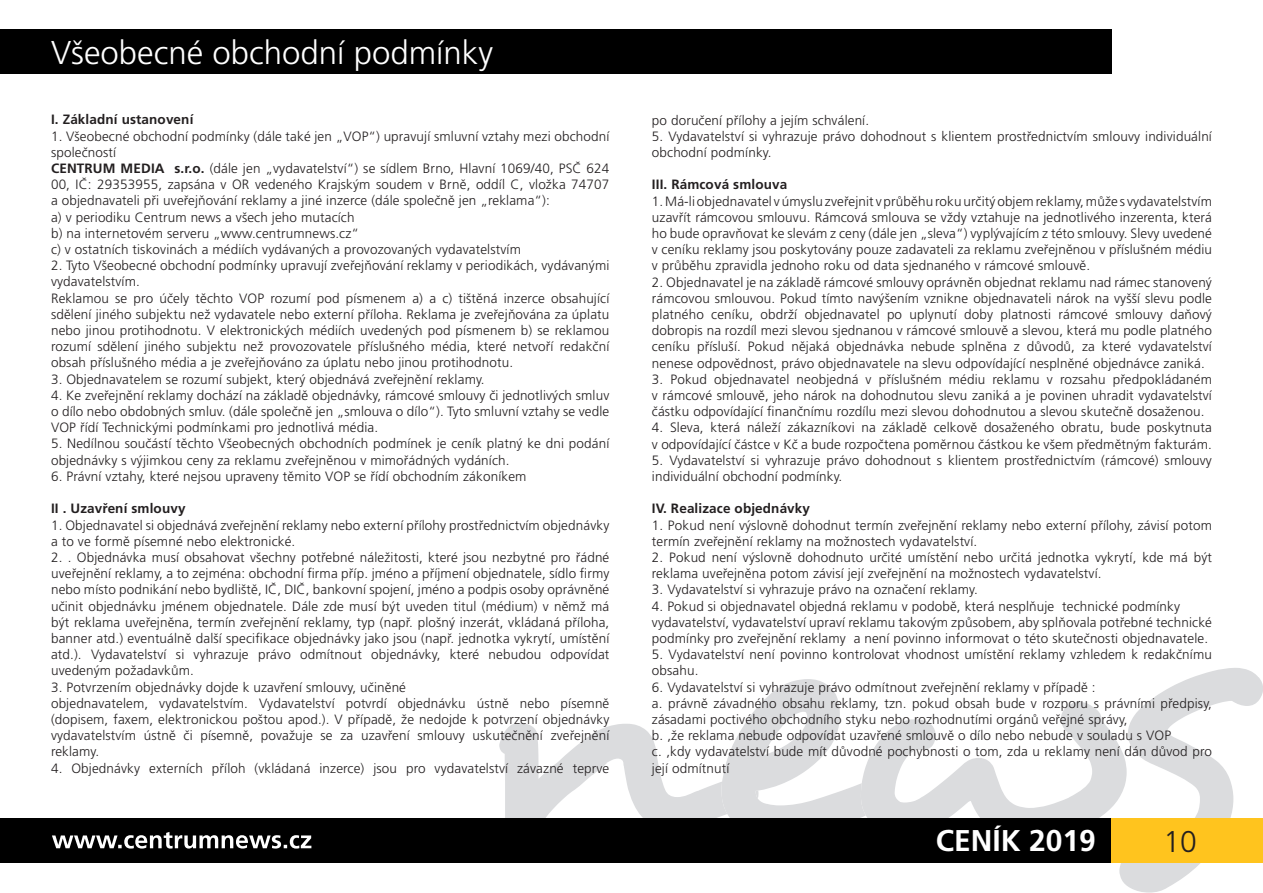
<style>
.page{position:relative;width:1263px;height:893px;background:#fff}
.page>*{position:absolute;margin:0;border:0;box-sizing:border-box;transform-origin:0 0}
.t1{font:300 33px "Frutiger CE";color:#fff}
.t2{font:700 30px "Frutiger CE";color:#fff}
.t3{font:300 30px "Frutiger CE";color:#231f20}
.t4{font:300 13.5px/16.2px "Frutiger CE";letter-spacing:.01em;color:#231f20}
.t5{font:700 13.5px "Frutiger CE";letter-spacing:.01em;color:#231f20}
.s1{font-weight:700}
</style>
<div class="page">
<svg style="left:499px;top:668px;width:764px;height:224px"></svg>
<div style="left:1111px;top:818px;width:152px;height:44px;background:#ffc41e"></div>
<div style="left:0;top:818px;width:1111px;height:44px;background:#000"></div>
<svg style="left:52px;top:832px;width:259px;height:16px"></svg>
<div style="left:0;top:29px;width:1111px;height:44px;background:#000"></div>
<h1 class="t1" style="left:51px;top:37px;width:443px">Všeobecné obchodní podmínky</h1>
<p class="t5" style="left:51px;top:113px;width:144px">I. Základní ustanovení</p>
<p class="t4" style="left:51px;top:129px;width:560px">1. Všeobecné obchodní podmínky (dále také jen „VOP“) upravují smluvní vztahy mezi obchodní společností<br><span class="s1">CENTRUM MEDIA s.r.o.</span> (dále jen „vydavatelství“) se sídlem Brno, Hlavní 1069/40, PSČ 624<br>00, IČ: 29353955, zapsána v OR vedeného Krajským soudem v Brně, oddíl C, vložka 74707 a objednavateli při uveřejňování reklamy a jiné inzerce (dále společně jen „reklama“):<br>a) v periodiku Centrum news a všech jeho mutacích<br>b) na internetovém serveru „www.centrumnews.cz“<br>c) v ostatních tiskovinách a médiích vydávaných a provozovaných vydavatelstvím</p>
<p class="t4" style="left:51px;top:258px;width:560px">2. Tyto Všeobecné obchodní podmínky upravují zveřejňování reklamy v periodikách, vydávanými vydavatelstvím.<br>Reklamou se pro účely těchto VOP rozumí pod písmenem a) a c) tištěná inzerce obsahující sdělení jiného subjektu než vydavatele nebo externí příloha. Reklama je zveřejňována za úplatu nebo jinou protihodnotu. V elektronických médiích uvedených pod písmenem b) se reklamou rozumí sdělení jiného subjektu než provozovatele příslušného média, které netvoří redakční obsah příslušného média a je zveřejňováno za úplatu nebo jinou protihodnotu.</p>
<p class="t4" style="left:51px;top:372px;width:435px">3. Objednavatelem se rozumí subjekt, který objednává zveřejnění reklamy.</p>
<p class="t4" style="left:51px;top:388px;width:560px;text-align:justify">4. Ke zveřejnění reklamy dochází na základě objednávky, rámcové smlouvy či jednotlivých smluv o dílo nebo obdobných smluv. (dále společně jen „smlouva o dílo“). Tyto smluvní vztahy se vedle VOP řídí Technickými podmínkami pro jednotlivá média.</p>
<p class="t4" style="left:51px;top:437px;width:560px">5. Nedílnou součástí těchto Všeobecných obchodních podmínek je ceník platný ke dni podání objednávky s výjimkou ceny za reklamu zveřejněnou v mimořádných vydáních.</p>
<p class="t4" style="left:51px;top:469px;width:477px">6. Právní vztahy, které nejsou upraveny těmito VOP se řídí obchodním zákoníkem</p>
<p class="t5" style="left:51px;top:502px;width:136px">II . Uzavření smlouvy</p>
<p class="t4" style="left:51px;top:518px;width:560px">1. Objednavatel si objednává zveřejnění reklamy nebo externí přílohy prostřednictvím objednávky a to ve formě písemné nebo elektronické.</p>
<p class="t4" style="left:51px;top:550px;width:560px;text-align:justify">2. . Objednávka musí obsahovat všechny potřebné náležitosti, které jsou nezbytné pro řádné uveřejnění reklamy, a to zejména: obchodní firma příp. jméno a příjmení objednatele, sídlo firmy nebo místo podnikání nebo bydliště, IČ, DIČ, bankovní spojení, jméno a podpis osoby oprávněné učinit objednávku jménem objednatele. Dále zde musí být uveden titul (médium) v němž má být reklama uveřejněna, termín zveřejnění reklamy, typ (např. plošný inzerát, vkládaná příloha, banner atd.) eventuálně další specifikace objednávky jako jsou (např. jednotka vykrytí, umístění atd.). Vydavatelství si vyhrazuje právo odmítnout objednávky, které nebudou odpovídat uvedeným požadavkům.</p>
<p class="t4" style="left:51px;top:680px;width:560px">3. Potvrzením objednávky dojde k uzavření smlouvy, učiněné<br>objednavatelem, vydavatelstvím. Vydavatelství potvrdí objednávku ústně nebo písemně (dopisem, faxem, elektronickou poštou apod.). V případě, že nedojde k potvrzení objednávky vydavatelstvím ústně či písemně, považuje se za uzavření smlouvy uskutečnění zveřejnění reklamy.</p>
<p class="t4" style="left:51px;top:761px;width:560px">4. Objednávky externích příloh (vkládaná inzerce) jsou pro vydavatelství závazné teprve</p>
<p class="t4" style="left:652px;top:113px;width:219px">po doručení přílohy a jejím schválení.</p>
<p class="t4" style="left:652px;top:129px;width:561px">5. Vydavatelství si vyhrazuje právo dohodnout s klientem prostřednictvím smlouvy individuální obchodní podmínky.</p>
<p class="t5" style="left:652px;top:178px;width:137px">III. Rámcová smlouva</p>
<p class="t4" style="left:652px;top:194px;width:561px;text-align:justify">1. Má-li objednavatel v úmyslu zveřejnit v průběhu roku určitý objem reklamy, může s vydavatelstvím uzavřít rámcovou smlouvu. Rámcová smlouva se vždy vztahuje na jednotlivého inzerenta, která ho bude opravňovat ke slevám z ceny (dále jen „sleva“) vyplývajícím z této smlouvy. Slevy uvedené v ceníku reklamy jsou poskytovány pouze zadavateli za reklamu zveřejněnou v příslušném médiu v průběhu zpravidla jednoho roku od data sjednaného v rámcové smlouvě.</p>
<p class="t4" style="left:652px;top:275px;width:561px;text-align:justify">2. Objednavatel je na základě rámcové smlouvy oprávněn objednat reklamu nad rámec stanovený rámcovou smlouvou. Pokud tímto navýšením vznikne objednavateli nárok na vyšší slevu podle platného ceníku, obdrží objednavatel po uplynutí doby platnosti rámcové smlouvy daňový dobropis na rozdíl mezi slevou sjednanou v rámcové smlouvě a slevou, která mu podle platného ceníku přísluší. Pokud nějaká objednávka nebude splněna z důvodů, za které vydavatelství nenese odpovědnost, právo objednavatele na slevu odpovídající nesplněné objednávce zaniká.</p>
<p class="t4" style="left:652px;top:372px;width:561px;text-align:justify">3. Pokud objednavatel neobjedná v příslušném médiu reklamu v rozsahu předpokládaném v rámcové smlouvě, jeho nárok na dohodnutou slevu zaniká a je povinen uhradit vydavatelství částku odpovídající finančnímu rozdílu mezi slevou dohodnutou a slevou skutečně dosaženou.</p>
<p class="t4" style="left:652px;top:420px;width:561px">4. Sleva, která náleží zákazníkovi na základě celkově dosaženého obratu, bude poskytnuta v odpovídající částce v Kč a bude rozpočtena poměrnou částkou ke všem předmětným fakturám.</p>
<p class="t4" style="left:652px;top:453px;width:561px">5. Vydavatelství si vyhrazuje právo dohodnout s klientem prostřednictvím (rámcové) smlouvy individuální obchodní podmínky.</p>
<p class="t5" style="left:652px;top:502px;width:160px">IV. Realizace objednávky</p>
<p class="t4" style="left:652px;top:518px;width:561px">1. Pokud není výslovně dohodnut termín zveřejnění reklamy nebo externí přílohy, závisí potom termín zveřejnění reklamy na možnostech vydavatelství.</p>
<p class="t4" style="left:652px;top:550px;width:561px">2. Pokud není výslovně dohodnuto určité umístění nebo určitá jednotka vykrytí, kde má být reklama uveřejněna potom závisí její zveřejnění na možnostech vydavatelství.</p>
<p class="t4" style="left:652px;top:582px;width:327px">3. Vydavatelství si vyhrazuje právo na označení reklamy.</p>
<p class="t4" style="left:652px;top:599px;width:561px">4. Pokud si objednavatel objedná reklamu v podobě, která nesplňuje technické podmínky vydavatelství, vydavatelství upraví reklamu takovým způsobem, aby splňovala potřebné technické podmínky pro zveřejnění reklamy a není povinno informovat o této skutečnosti objednavatele.</p>
<p class="t4" style="left:652px;top:647px;width:561px">5. Vydavatelství není povinno kontrolovat vhodnost umístění reklamy vzhledem k redakčnímu obsahu.</p>
<p class="t4" style="left:652px;top:680px;width:561px">6. Vydavatelství si vyhrazuje právo odmítnout zveřejnění reklamy v případě :<br>a. právně závadného obsahu reklamy, tzn. pokud obsah bude v rozporu s právními předpisy, zásadami poctivého obchodního styku nebo rozhodnutími orgánů veřejné správy,<br>b. ,že reklama nebude odpovídat uzavřené smlouvě o dílo nebo nebude v souladu s VOP<br>c. ,kdy vydavatelství bude mít důvodné pochybnosti o tom, zda u reklamy není dán důvod pro její odmítnutí</p>
<h2 class="t2" style="left:936px;top:826px;width:162px">CENÍK 2019</h2>
<h2 class="t3" style="left:1163px;top:827px;width:35px">10</h2>
</div>
